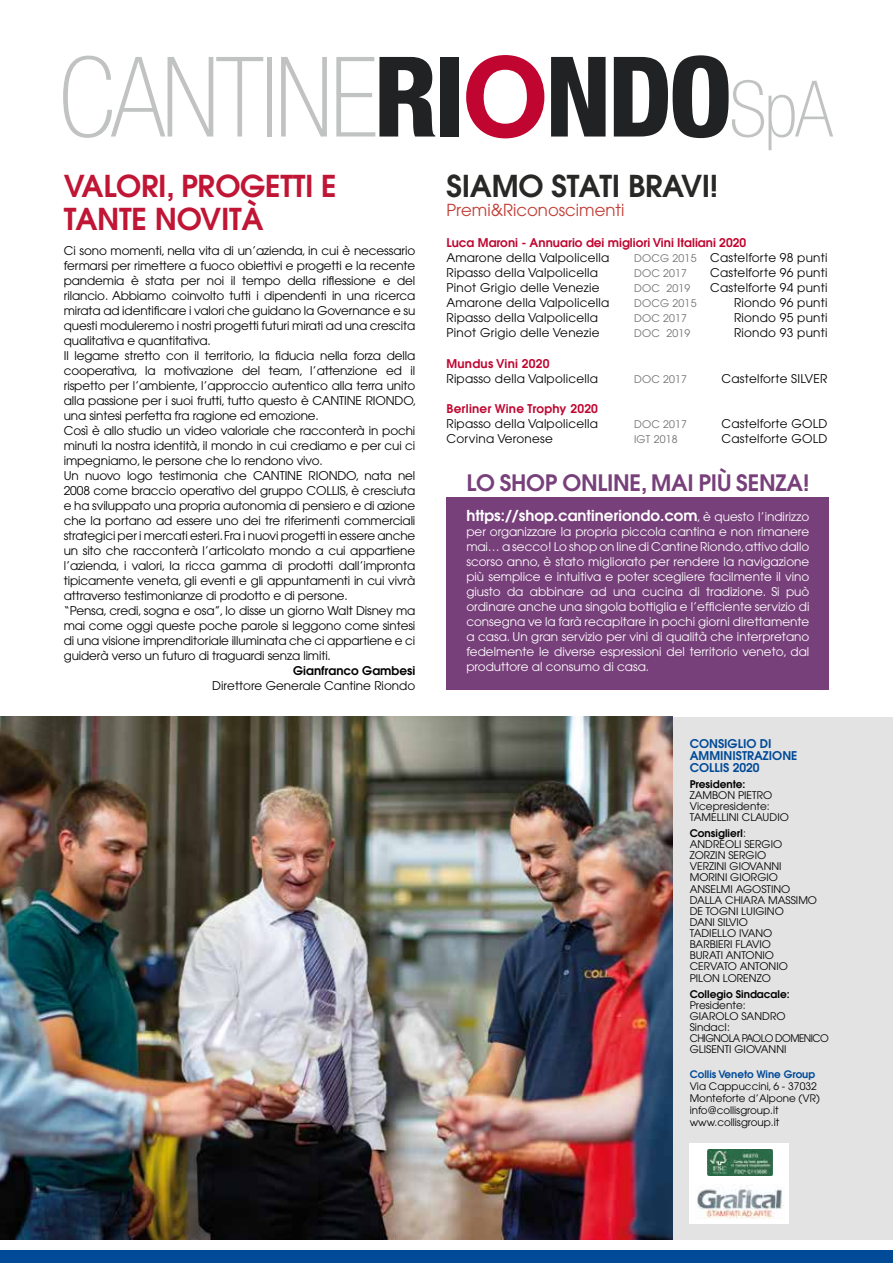
<style>
.page{position:relative;width:893px;height:1263px;background:#fff}
.page>*{position:absolute;margin:0;border:0;box-sizing:border-box;transform-origin:0 0}
.t1{font:600 30px/33px "Avant Garde";letter-spacing:-.01em;color:#c01535}
.t2{font:600 30px "Avant Garde";letter-spacing:-.01em;color:#282827}
.t3{font:600 22.5px "Avant Garde";letter-spacing:-.01em;color:#78407a}
.t4{font:16.5px "Avant Garde";color:#c13c34}
.t5{font:600 15px "Avant Garde";color:#fff}
.t6{font:12px/15px "Avant Garde";letter-spacing:-.01em;color:#000}
.t7{font:12px/15px "Avant Garde";color:#fff;text-align:justify}
.t8{font:12px "Avant Garde";letter-spacing:.02em;color:#000}
.t9{font:600 12px "Avant Garde";color:#c00630}
.t10{font:600 12px/12px "Avant Garde";color:#004a98}
.t11{font:600 12px "Avant Garde";letter-spacing:.02em;color:#c00630}
.t12{font:600 12px "Avant Garde";color:#000}
.t13{font:10.5px/11.1px "Avant Garde";color:#000}
.t14{font:10.5px "Avant Garde";letter-spacing:.02em;color:#706f6f}
.t15{font:600 10.5px "Avant Garde";color:#000}
.t16{font:10.35px/12px "Avant Garde";color:#000}
.t17{font:600 10.35px "Avant Garde";color:#004a98}
.s1{font-size:10.5px;color:#706f6f}
.s2{font-weight:400;font-size:12px}
.s3{font-weight:600}
</style>
<div class="page">
<div style="left:673px;top:717px;width:220px;height:522px;background:#e3e3e3"></div>
<div style="left:446px;top:497px;width:383px;height:193px;background:#78407a"></div>
<img style="left:0;top:717px;width:673px;height:522px">
<div style="left:0;top:1250px;width:893px;height:13px;background:#004a98"></div>
<svg style="left:63px;top:56px;width:200px;height:82px"></svg>
<div style="left:267px;top:57px;width:5px;height:80px;background:#c1c3c3"></div>
<svg style="left:281px;top:57px;width:46px;height:80px"></svg>
<svg style="left:336px;top:57px;width:99px;height:80px"></svg>
<div style="left:440px;top:57px;width:19px;height:80px;background:#212223"></div>
<svg style="left:466px;top:55px;width:78px;height:83px"></svg>
<svg style="left:551px;top:57px;width:55px;height:80px"></svg>
<svg style="left:614px;top:55px;width:219px;height:95px"></svg>
<div style="left:690px;top:1143px;width:99px;height:81px;background:#fff"></div>
<div style="left:705px;top:1148px;width:69px;height:30px;background:linear-gradient(to right,#fff,#fff)"></div>
<img style="left:707px;top:1149px;width:65px;height:27px">
<img style="left:697px;top:1185px;width:87px;height:33px">
<h1 class="t1" style="left:64px;top:169px;width:275px">VALORI, PROGETTI E<br>TANTE NOVITÀ</h1>
<p class="t6" style="left:64px;top:243px;width:354px">Ci sono momenti, nella vita di un’azienda, in cui è necessario fermarsi per rimettere a fuoco obiettivi e progetti e la recente pandemia è stata per noi il tempo della riflessione e del rilancio. Abbiamo coinvolto tutti i dipendenti in una ricerca mirata ad identificare i valori che guidano la Governance e su questi moduleremo i nostri progetti futuri mirati ad una crescita qualitativa e quantitativa.<br>Il legame stretto con il territorio, la fiducia nella forza della cooperativa, la motivazione del team, l’attenzione ed il rispetto per l’ambiente, l’approccio autentico alla terra unito alla passione per i suoi frutti, tutto questo è CANTINE RIONDO, una sintesi perfetta fra ragione ed emozione.<br>Così è allo studio un video valoriale che racconterà in pochi minuti la nostra identità, il mondo in cui crediamo e per cui ci impegniamo, le persone che lo rendono vivo.<br>Un nuovo logo testimonia che CANTINE RIONDO, nata nel 2008 come braccio operativo del gruppo COLLIS, è cresciuta e ha sviluppato una propria autonomia di pensiero e di azione che la portano ad essere uno dei tre riferimenti commerciali strategici per i mercati esteri. Fra i nuovi progetti in essere anche un sito che racconterà l’articolato mondo a cui appartiene l’azienda, i valori, la ricca gamma di prodotti dall’impronta tipicamente veneta, gli eventi e gli appuntamenti in cui vivrà attraverso testimonianze di prodotto e di persone.<br>“Pensa, credi, sogna e osa”, lo disse un giorno Walt Disney ma mai come oggi queste poche parole si leggono come sintesi di una visione imprenditoriale illuminata che ci appartiene e ci guiderà verso un futuro di traguardi senza limiti.</p>
<p class="t12" style="left:293px;top:662px;width:124px">Gianfranco Gambesi</p>
<p class="t6" style="left:212px;top:678px;width:204px">Direttore Generale Cantine Riondo</p>
<h1 class="t2" style="left:446px;top:166px;width:273px">SIAMO STATI BRAVI!</h1>
<h3 class="t4" style="left:446px;top:200px;width:179px">Premi&amp;Riconoscimenti</h3>
<p class="t9" style="left:446px;top:235px;width:301px">Luca Maroni - Annuario dei migliori Vini Italiani 2020</p>
<p class="t8" style="left:446px;top:251px;width:164px">Amarone della Valpolicella</p>
<p class="t8" style="left:634px;top:251px;width:195px"><span class="s1">DOCG 2015</span> Castelforte 98 punti</p>
<p class="t8" style="left:446px;top:266px;width:153px">Ripasso della Valpolicella</p>
<p class="t14" style="left:634px;top:267px;width:55px">DOC 2017</p>
<p class="t8" style="left:710px;top:266px;width:119px">Castelforte 96 punti</p>
<p class="t8" style="left:446px;top:281px;width:155px">Pinot Grigio delle Venezie</p>
<p class="t14" style="left:634px;top:282px;width:58px">DOC 2019</p>
<p class="t8" style="left:710px;top:281px;width:119px">Castelforte 94 punti</p>
<p class="t8" style="left:446px;top:296px;width:164px">Amarone della Valpolicella</p>
<p class="t14" style="left:634px;top:297px;width:64px">DOCG 2015</p>
<p class="t8" style="left:734px;top:296px;width:95px">Riondo 96 punti</p>
<p class="t8" style="left:446px;top:311px;width:153px">Ripasso della Valpolicella</p>
<p class="t14" style="left:634px;top:312px;width:55px">DOC 2017</p>
<p class="t8" style="left:734px;top:311px;width:95px">Riondo 95 punti</p>
<p class="t8" style="left:446px;top:326px;width:155px">Pinot Grigio delle Venezie</p>
<p class="t14" style="left:634px;top:327px;width:58px">DOC 2019</p>
<p class="t8" style="left:734px;top:326px;width:95px">Riondo 93 punti</p>
<p class="t11" style="left:446px;top:355px;width:105px">Mundus Vini 2020</p>
<p class="t8" style="left:446px;top:371px;width:153px">Ripasso della Valpolicella</p>
<p class="t14" style="left:634px;top:372px;width:55px">DOC 2017</p>
<p class="t8" style="left:721px;top:371px;width:108px">Castelforte SILVER</p>
<p class="t11" style="left:446px;top:400px;width:153px">Berliner Wine Trophy 2020</p>
<p class="t8" style="left:446px;top:416px;width:153px">Ripasso della Valpolicella</p>
<p class="t14" style="left:634px;top:417px;width:55px">DOC 2017</p>
<p class="t8" style="left:721px;top:416px;width:108px">Castelforte GOLD</p>
<p class="t8" style="left:446px;top:431px;width:108px">Corvina Veronese</p>
<p class="t14" style="left:634px;top:432px;width:45px">IGT 2018</p>
<p class="t8" style="left:721px;top:431px;width:108px">Castelforte GOLD</p>
<h2 class="t3" style="left:466px;top:468px;width:345px">LO SHOP ONLINE, MAI PIÙ SENZA!</h2>
<p class="t5" style="left:466px;top:505px;width:344px">https://shop.cantineriondo.com<span class="s2">, è questo l’indirizzo</span></p>
<p class="t7" style="left:466px;top:524px;width:345px">per organizzare la propria piccola cantina e non rimanere mai… a secco! Lo shop on line di Cantine Riondo, attivo dallo scorso anno, è stato migliorato per rendere la navigazione più semplice e intuitiva e poter scegliere facilmente il vino giusto da abbinare ad una cucina di tradizione. Si può ordinare anche una singola bottiglia e l’efficiente servizio di consegna ve la farà recapitare in pochi giorni direttamente a casa. Un gran servizio per vini di qualità che interpretano fedelmente le diverse espressioni del territorio veneto, dal produttore al consumo di casa.</p>
<p class="t10" style="left:690px;top:737px;width:109px">CONSIGLIO DI<br>AMMINISTRAZIONE<br>COLLIS 2020</p>
<p class="t15" style="left:690px;top:777px;width:57px">Presidente:</p>
<p class="t13" style="left:690px;top:789px;width:101px">ZAMBON PIETRO<br>Vicepresidente:<br>TAMELLINI CLAUDIO</p>
<p class="t13" style="left:690px;top:827px;width:129px"><span class="s3">ConsiglierI</span>:<br>ANDREOLI SERGIO<br>ZORZIN SERGIO<br>VERZINI GIOVANNI<br>MORINI GIORGIO<br>ANSELMI AGOSTINO<br>DALLA CHIARA MASSIMO<br>DE TOGNI LUIGINO<br>DANI SILVIO<br>TADIELLO IVANO<br>BARBIERI FLAVIO<br>BURATI ANTONIO<br>CERVATO ANTONIO<br>PILON LORENZO</p>
<p class="t15" style="left:690px;top:987px;width:102px">Collegio Sindacale:</p>
<p class="t13" style="left:690px;top:999px;width:141px">Presidente:<br>GIAROLO SANDRO<br>SindacI:<br>CHIGNOLA PAOLO DOMENICO<br>GLISENTI GIOVANNI</p>
<p class="t17" style="left:690px;top:1067px;width:127px">Collis Veneto Wine Group</p>
<p class="t16" style="left:690px;top:1080px;width:132px">Via Cappuccini, 6 - 37032<br>Monteforte d’Alpone (VR) info@collisgroup.it www.collisgroup.it</p>
</div>
